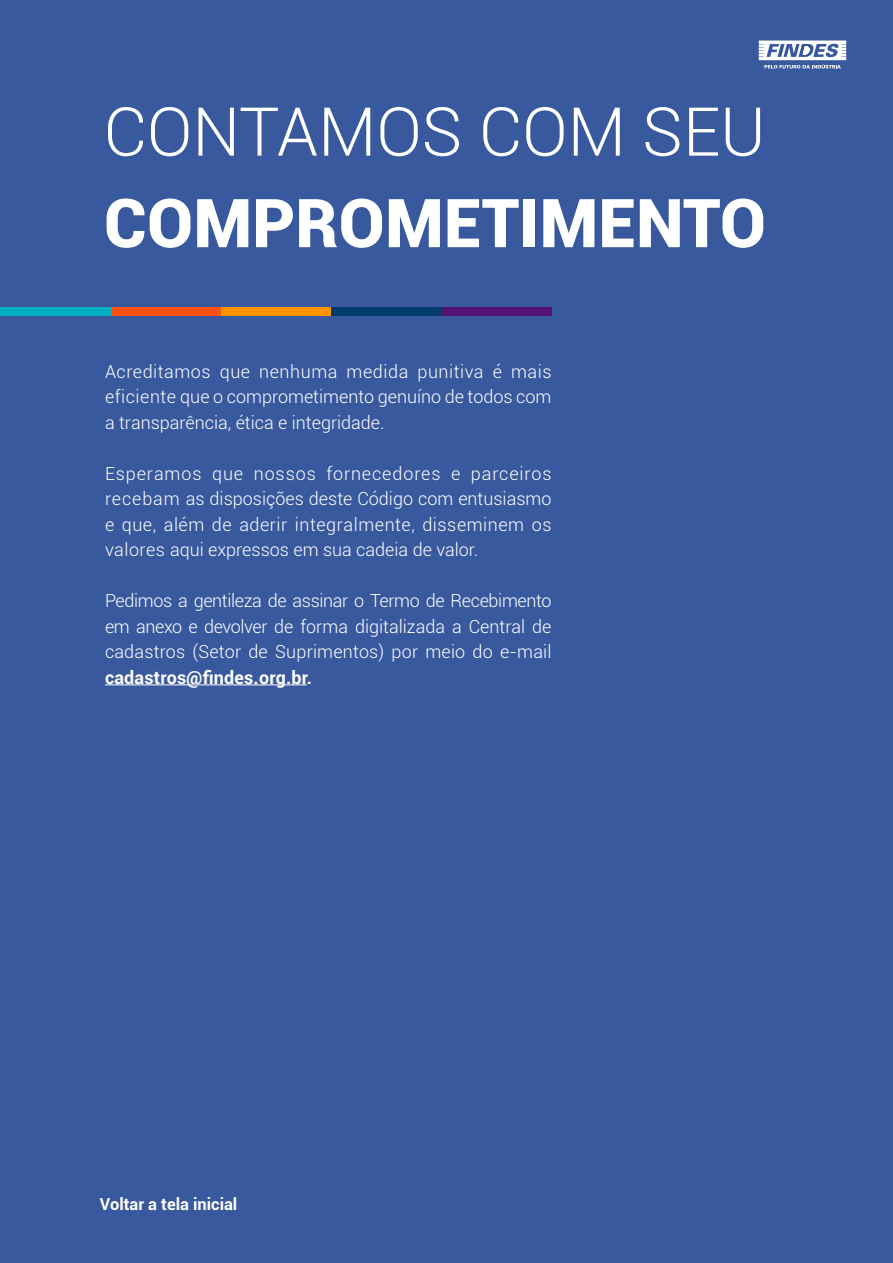
<style>
.page{position:relative;width:893px;height:1263px;background:#38599e}
.page>*{position:absolute;margin:0;border:0;box-sizing:border-box;transform-origin:0 0}
.t1{font:900 67.5px "Roboto";color:#fff}
.t2{font:300 67.5px "Roboto";color:#fff}
.t3{font:300 18px/25.5px "Roboto";color:#fff;text-align:justify}
.t4{font:700 18px "Roboto";letter-spacing:.01em;color:#fff}
.t5{font:700 16.5px "Roboto";color:#fff}
</style>
<div class="page">
<hr style="left:105px;top:684px;width:202px;height:1px;background:#fff">
<div style="left:440px;top:307px;width:111px;height:9px;background:#541275"></div>
<div style="left:330px;top:307px;width:111px;height:9px;background:#003d6b"></div>
<div style="left:220px;top:307px;width:111px;height:9px;background:#ff9400"></div>
<div style="left:110px;top:307px;width:111px;height:9px;background:#ff5212"></div>
<div style="left:0;top:307px;width:111px;height:9px;background:#00b0c2"></div>
<svg style="left:759px;top:41px;width:87px;height:28px"></svg>
<h1 class="t2" style="left:104px;top:85px;width:663px">CONTAMOS COM SEU</h1>
<h1 class="t1" style="left:104px;top:175px;width:664px">COMPROMETIMENTO</h1>
<p class="t3" style="left:105px;top:358px;width:448px">Acreditamos que nenhuma medida punitiva é mais eficiente que o comprometimento genuíno de todos com a transparência, ética e integridade.</p>
<p class="t3" style="left:105px;top:460px;width:448px">Esperamos que nossos fornecedores e parceiros recebam as disposições deste Código com entusiasmo e que, além de aderir integralmente, disseminem os valores aqui expressos em sua cadeia de valor.</p>
<p class="t3" style="left:105px;top:587px;width:448px">Pedimos a gentileza de assinar o Termo de Recebimento em anexo e devolver de forma digitalizada a Central de cadastros (Setor de Suprimentos) por meio do e-mail</p>
<p class="t4" style="left:105px;top:664px;width:209px">cadastros@findes.org.br.</p>
<p class="t5" style="left:100px;top:1193px;width:139px">Voltar a tela inicial</p>
</div>
